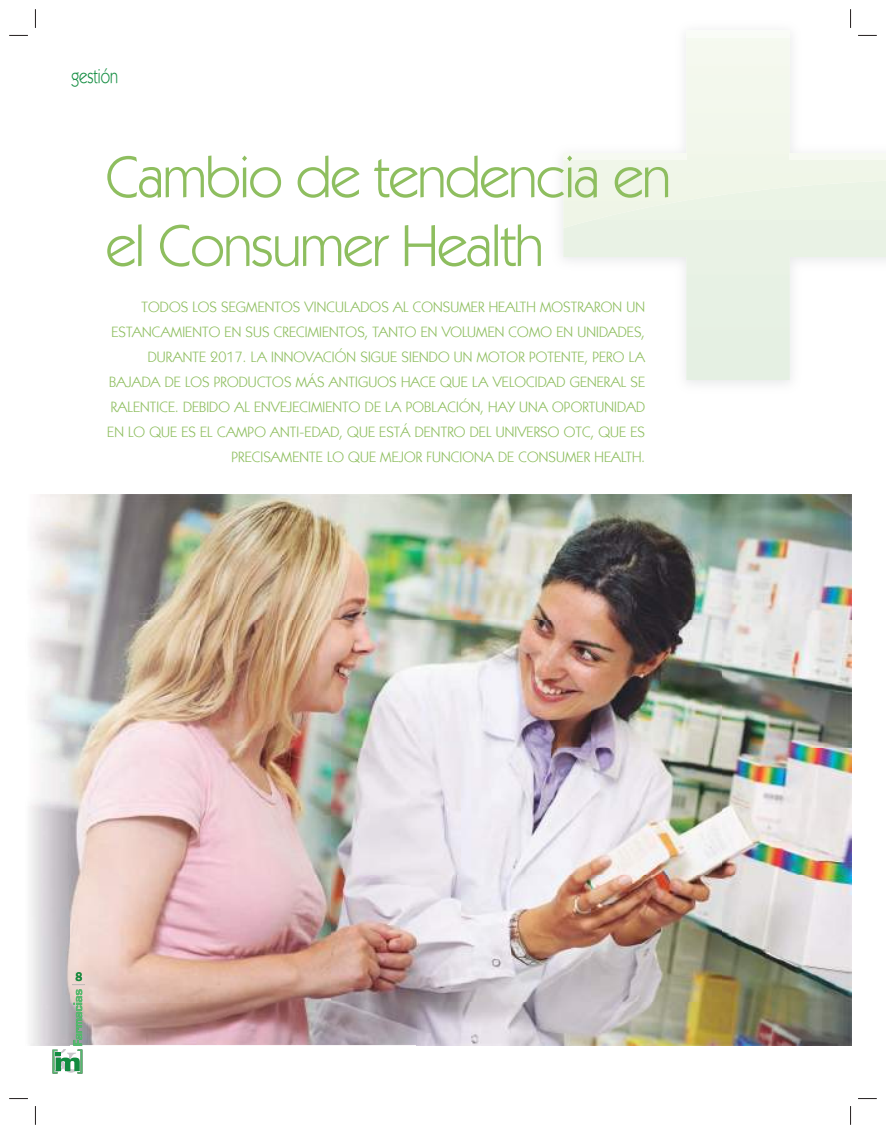
<style>
.page{position:relative;width:886px;height:1134px;background:#fff}
.page>*{position:absolute;margin:0;border:0;box-sizing:border-box;transform-origin:0 0}
.t1{font:58.75px/68.8px "Kabel IT Cby BT";letter-spacing:-.02em;color:#8ebe5f}
.t2{font:20px "Kabel IT Cby BT";color:#128c40;scale:.8 1}
.t3{font:15px/25px "Kabel IT Cby BT";letter-spacing:.01em;color:#8ebe5f;text-align:right}
.t4{font:600 12.5px "Franklin Gothic IT Cby BT";color:#128c40;scale:.9 1}
</style>
<div class="page">
<svg style="left:563px;top:228px;width:323px;height:152px"></svg>
<img style="left:790px;top:154px;width:96px;height:6px">
<img style="left:563px;top:154px;width:123px;height:6px">
<img style="left:30px;top:494px;width:821px;height:551px">
<svg style="left:53px;top:972px;width:32px;height:101px;background:#acbeb0"></svg>
<svg style="left:9px;top:35px;width:19px;height:1px"></svg>
<svg style="left:858px;top:35px;width:19px;height:1px"></svg>
<svg style="left:9px;top:1098px;width:19px;height:1px"></svg>
<svg style="left:858px;top:1098px;width:19px;height:1px"></svg>
<svg style="left:35px;top:9px;width:1px;height:19px"></svg>
<svg style="left:35px;top:1106px;width:1px;height:19px"></svg>
<svg style="left:850px;top:9px;width:1px;height:19px"></svg>
<svg style="left:850px;top:1106px;width:1px;height:19px"></svg>
<h2 class="t2" style="left:71px;top:63px;width:60px">gestión</h2>
<h1 class="t1" style="left:106px;top:141px;width:567px">Cambio de tendencia en el Consumer Health</h1>
<p class="t3" style="left:107px;top:294px;width:539px">TODOS LOS SEGMENTOS VINCULADOS AL CONSUMER HEALTH MOSTRARON UN ESTANCAMIENTO EN SUS CRECIMIENTOS, TANTO EN VOLUMEN COMO EN UNIDADES, DURANTE 2017. LA INNOVACIÓN SIGUE SIENDO UN MOTOR POTENTE, PERO LA BAJADA DE LOS PRODUCTOS MÁS ANTIGUOS HACE QUE LA VELOCIDAD GENERAL SE RALENTICE. DEBIDO AL ENVEJECIMIENTO DE LA POBLACIÓN, HAY UNA OPORTUNIDAD EN LO QUE ES EL CAMPO ANTI-EDAD, QUE ESTÁ DENTRO DEL UNIVERSO OTC, QUE ES PRECISAMENTE LO QUE MEJOR FUNCIONA DE CONSUMER HEALTH.</p>
<p class="t4" style="left:75px;top:969px;width:9px">8</p>
</div>
